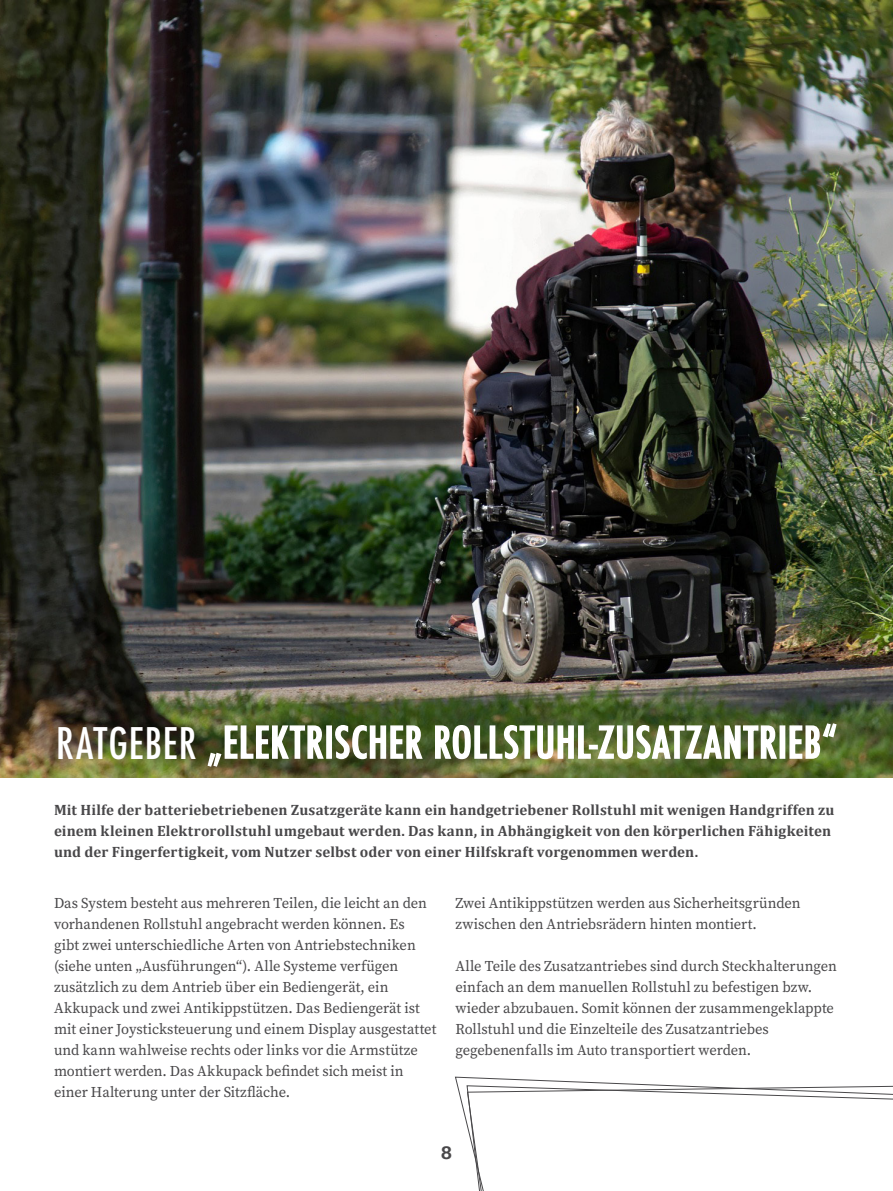
<style>
.page{position:relative;width:893px;height:1191px;background:#fff}
.page>*{position:absolute;margin:0;border:0;box-sizing:border-box;transform-origin:0 0}
.Zitate{font:500 condensed 42.3px "Futura";letter-spacing:.015em;color:#fff}
.t1{font:700 18px "Forma DJR Micro";color:#49484a}
.t2{font:15px/21px "Source Serif Pro";letter-spacing:-.005em;color:#49484a}
.t3{font:700 15px/21px "Cambria";letter-spacing:.005em;color:#49484a}
</style>
<div class="page">
<img style="left:0;top:0;width:893px;height:777px">
<img style="left:207px;top:692px;width:630px;height:86px">
<svg style="left:455px;top:1076px;width:211px;height:46px"></svg>
<svg style="left:466px;top:1085px;width:427px;height:106px"></svg>
<p class="Zitate" style="left:56px;top:716px;width:142px">RATGEBER</p>
<p class="t3" style="left:54px;top:799px;width:782px">Mit Hilfe der batteriebetriebenen Zusatzgeräte kann ein handgetriebener Rollstuhl mit wenigen Handgriffen zu einem kleinen Elektrorollstuhl umgebaut werden. Das kann, in Abhängigkeit von den körperlichen Fähigkeiten und der Fingerfertigkeit, vom Nutzer selbst oder von einer Hilfskraft vorgenommen werden.</p>
<p class="t2" style="left:54px;top:892px;width:384px">Das System besteht aus mehreren Teilen, die leicht an den vorhandenen Rollstuhl angebracht werden können. Es<br>gibt zwei unterschiedliche Arten von Antriebstechniken (siehe unten „Ausführungen“). Alle Systeme verfügen zusätzlich zu dem Antrieb über ein Bediengerät, ein Akkupack und zwei Antikippstützen. Das Bediengerät ist mit einer Joysticksteuerung und einem Display ausgestattet und kann wahlweise rechts oder links vor die Armstütze montiert werden. Das Akkupack befindet sich meist in einer Halterung unter der Sitzfläche.</p>
<p class="t2" style="left:455px;top:892px;width:347px">Zwei Antikippstützen werden aus Sicherheitsgründen zwischen den Antriebsrädern hinten montiert.</p>
<p class="t2" style="left:455px;top:955px;width:383px">Alle Teile des Zusatzantriebes sind durch Steckhalterungen einfach an dem manuellen Rollstuhl zu befestigen bzw. wieder abzubauen. Somit können der zusammengeklappte Rollstuhl und die Einzelteile des Zusatzantriebes gegebenenfalls im Auto transportiert werden.</p>
<p class="t1" style="left:441px;top:1139px;width:12px">8</p>
</div>
